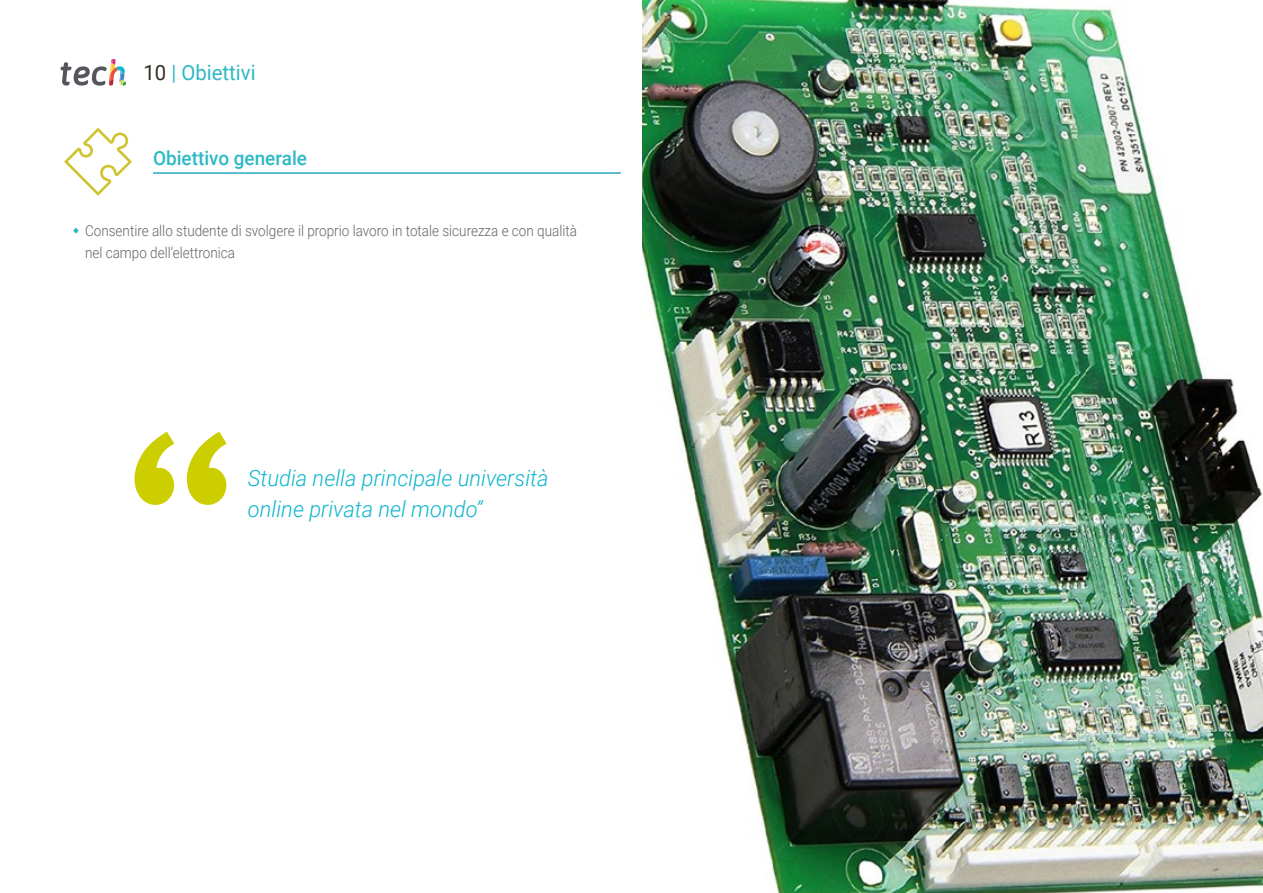
<style>
.page{position:relative;width:1263px;height:893px;background:#fff}
.page>*{position:absolute;margin:0;border:0;box-sizing:border-box;transform-origin:0 0}
.t1{font:italic 300 22.5px/31.5px "Roboto";color:#0fb6cf}
.t2{font:21px "Roboto";color:#2db8c5}
.t3{font:500 19.5px "Roboto";color:#2db8c5}
.t4{font:300 15px/22.5px "Roboto";color:#61646a;scale:.9 1}
.s1{color:#312e20}
</style>
<div class="page">
<svg style="left:61px;top:59px;width:65px;height:27px"></svg>
<img style="left:642px;top:0;width:621px;height:893px">
<svg style="left:135px;top:432px;width:92px;height:73px"></svg>
<hr style="left:153px;top:173px;width:468px;height:1px;background:#2db8c5">
<svg style="left:64px;top:128px;width:68px;height:68px"></svg>
<h2 class="t2" style="left:144px;top:57px;width:114px"><span class="s1">10</span> | Obiettivi</h2>
<h3 class="t3" style="left:153px;top:144px;width:155px">Obiettivo generale</h3>
<p class="t4" style="left:85px;top:219px;width:548px">Consentire allo studente di svolgere il proprio lavoro in totale sicurezza e con qualità nel campo dell’elettronica</p>
<h1 class="t1" style="left:248px;top:461px;width:302px">Studia nella principale università online privata nel mondo”</h1>
</div>
